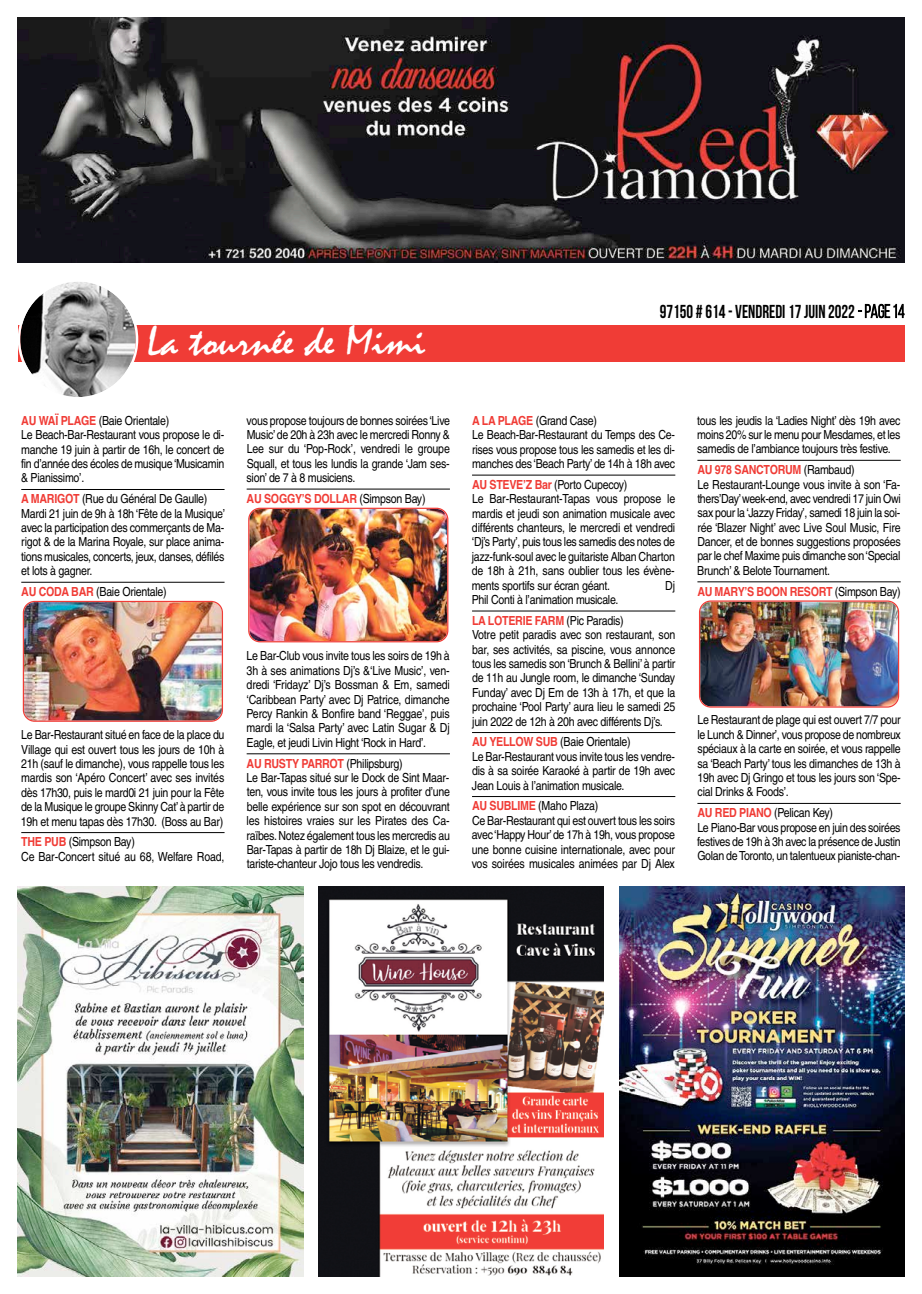
<style>
.page{position:relative;width:922px;height:1294px;background:#fff}
.page>*{position:absolute;margin:0;border:0;box-sizing:border-box;transform-origin:0 0}
.t1{font:42.25px "Mistral";color:#fff;scale:1.07 1}
.t2{font:700 18.75px "Bebas Neue";color:#000;scale:.9 1}
.t3{font:12.5px/14.4px "Helvetica";letter-spacing:-.025em;color:#000;scale:.85 1}
.t4{font:700 12.5px "Helvetica";letter-spacing:-.025em;color:#f03c36;scale:.85 1}
.s1{font-weight:400}
.s2{font-weight:700;color:#f03c36}
.s3{font-weight:400;color:#000}
</style>
<div class="page">
<svg style="left:858px;top:304px;width:46px;height:14px"></svg>
<img style="left:18px;top:18px;width:886px;height:244px">
<img style="left:318px;top:886px;width:285px;height:390px">
<img style="left:619px;top:886px;width:285px;height:390px">
<div style="left:18px;top:325px;width:886px;height:37px;background:#f03c36"></div>
<svg style="left:18px;top:282px;width:120px;height:115px"></svg>
<hr style="left:21px;top:489px;width:203px;height:1px;background:#000">
<hr style="left:21px;top:582px;width:203px;height:1px;background:#000">
<hr style="left:21px;top:832px;width:203px;height:1px;background:#000">
<hr style="left:246px;top:489px;width:204px;height:1px;background:#000">
<hr style="left:246px;top:753px;width:204px;height:1px;background:#000">
<hr style="left:472px;top:475px;width:203px;height:1px;background:#000">
<hr style="left:472px;top:610px;width:203px;height:1px;background:#000">
<hr style="left:472px;top:732px;width:203px;height:1px;background:#000">
<hr style="left:472px;top:796px;width:203px;height:1px;background:#000">
<hr style="left:697px;top:460px;width:203px;height:1px;background:#000">
<hr style="left:697px;top:581px;width:203px;height:1px;background:#000">
<hr style="left:697px;top:803px;width:203px;height:1px;background:#000">
<img style="left:23px;top:601px;width:200px;height:120px">
<img style="left:699px;top:600px;width:199px;height:107px">
<img style="left:248px;top:507px;width:200px;height:135px">
<img style="left:18px;top:886px;width:285px;height:390px">
<h1 class="t1" style="left:147px;top:318px;width:262px">La tournée de Mimi</h1>
<h2 class="t2" style="left:659px;top:301px;width:273px">97150 # 614- VENDREDI 17juin 2022 <span class="s1">-page14</span></h2>
<p class="t3" style="left:21px;top:413px;width:241px"><span class="s2">AU WAÏ PLAGE</span> (Baie Orientale)<br>Le Beach-Bar-Restaurant vous propose le di&shy;manche 19 juin à partir de 16h, le concert de fin d’année des écoles de musique‘Musicamin &amp; Pianissimo’.</p>
<p class="t3" style="left:21px;top:491px;width:241px"><span class="s2">A MARIGOT</span> (Rue du Général De Gaulle)<br>Mardi 21 juin de 9h à 18h ‘Fête de la Musique’ avec la participation des commerçants de Ma&shy;rigot &amp; de la Marina Royale, sur place anima&shy;tions musicales, concerts, jeux, danses, défilés et lots à gagner.</p>
<p class="t3" style="left:21px;top:584px;width:173px"><span class="s2">AU CODA BAR</span> (Baie Orientale)</p>
<p class="t3" style="left:21px;top:727px;width:241px;text-align:justify">Le Bar-Restaurant situé en face de la place du Village qui est ouvert tous les jours de 10h à 21h (sauf le dimanche), vous rappelle tous les mardis son ‘Apéro Concert’ avec ses invités dès 17h30, puis le mard0i 21 juin pour la Fête de la Musique le groupe Skinny Cat’à partir de 19h et menu tapas dès 17h30. (Boss au Bar)</p>
<p class="t3" style="left:21px;top:834px;width:240px"><span class="s2">THE PUB</span> (Simpson Bay)<br>Ce Bar-Concert situé au 68, Welfare Road,</p>
<p class="t3" style="left:246px;top:413px;width:241px;text-align:justify">vous propose toujours de bonnes soirées ‘Live Music’de 20h à 23h avec le mercredi Ronny &amp; Lee sur du ‘Pop-Rock’, vendredi le groupe Squall, et tous les lundis la grande ‘Jam ses&shy;sion’ de 7 à 8 musiciens.</p>
<p class="t4" style="left:246px;top:488px;width:212px">AU SOGGY’S DOLLAR <span class="s3">(Simpson Bay)</span></p>
<p class="t3" style="left:246px;top:649px;width:241px;text-align:justify">Le Bar-Club vous invite tous les soirs de 19h à 3h à ses animations Dj’s &amp;‘Live Music’, ven&shy;dredi ‘Fridayz’ Dj’s Bossman &amp; Em, samedi ‘Caribbean Party’ avec Dj Patrice, dimanche Percy Rankin &amp; Bonfire band ‘Reggae’, puis mardi la ‘Salsa Party’ avec Latin Sugar &amp; Dj Eagle, et jeudi Livin Hight ‘Rock in Hard’.</p>
<p class="t3" style="left:246px;top:756px;width:241px"><span class="s2">AU RUSTY PARROT</span> (Philipsburg)<br>Le Bar-Tapas situé sur le Dock de Sint Maar&shy;ten, vous invite tous les jours à profiter d’une belle expérience sur son spot en découvrant les histoires vraies sur les Pirates des Ca&shy;raïbes.Notez également tous les mercredis au Bar-Tapas à partir de 18h Dj Blaize, et le gui&shy;tariste-chanteur Jojo tous les vendredis.</p>
<p class="t3" style="left:472px;top:413px;width:240px"><span class="s2">A LA PLAGE</span> (Grand Case)<br>Le Beach-Bar-Restaurant du Temps des Ce&shy;rises vous propose tous les samedis et les di&shy;manches des ‘Beach Party’de 14h à 18h avec</p>
<p class="t3" style="left:471px;top:477px;width:241px"><span class="s2">AU STEVE’Z Bar</span> (Porto Cupecoy)<br>Le Bar-Restaurant-Tapas vous propose le mardis et jeudi son animation musicale avec différents chanteurs, le mercredi et vendredi ‘Dj’s Party’, puis tous les samedis des notes de jazz-funk-soul avec le guitariste Alban Charton de 18h à 21h, sans oublier tous les évène&shy;ments sportifs sur écran géant.</p>
<p class="t3" style="left:665px;top:578px;width:13px">Dj</p>
<p class="t3" style="left:471px;top:589px;width:180px;line-height:20.9px">Phil Conti à l’animation musicale.<br><span class="s2">LA LOTERIE FARM</span> (Pic Paradis)</p>
<p class="t3" style="left:472px;top:627px;width:241px;text-align:justify">Votre petit paradis avec son restaurant, son bar, ses activités, sa piscine, vous annonce tous les samedis son ‘Brunch &amp; Bellini’ à partir de 11h au Jungle room, le dimanche ‘Sunday Funday’ avec Dj Em de 13h à 17h, et que la prochaine ‘Pool Party’ aura lieu le samedi 25 juin 2022 de 12h à 20h avec différents Dj’s.</p>
<p class="t3" style="left:472px;top:734px;width:240px"><span class="s2">AU YELLOW SUB</span> (Baie Orientale)<br>Le Bar-Restaurant vous invite tous les vendre&shy;dis à sa soirée Karaoké à partir de 19h avec Jean Louis à l’animation musicale.</p>
<p class="t3" style="left:471px;top:798px;width:241px"><span class="s2">AU SUBLIME</span> (Maho Plaza)<br>Ce Bar-Restaurant qui est ouvert tous les soirs avec‘Happy Hour’de 17h à 19h, vous propose une bonne cuisine internationale, avec pour vos soirées musicales animées par Dj Alex</p>
<p class="t3" style="left:697px;top:413px;width:241px;text-align:justify">tous les jeudis la ‘Ladies Night’ dès 19h avec moins 20% sur le menu pour Mesdames, et les samedis de l’ambiance toujours très festive.</p>
<p class="t3" style="left:697px;top:462px;width:241px"><span class="s2">AU 978 SANCTORUM</span> (Rambaud)<br>Le Restaurant-Lounge vous invite à son ‘Fa&shy;thers’Day’week-end, avec vendredi 17 juin Owi sax pour la‘Jazzy Friday’, samedi 18 juin la soi&shy;rée ‘Blazer Night’ avec Live Soul Music, Fire Dancer, et de bonnes suggestions proposées par le chef Maxime puis dimanche son‘Special Brunch’ &amp; Belote Tournament.</p>
<p class="t4" style="left:697px;top:581px;width:240px">AU MARY’S BOON RESORT <span class="s3">(Simpson Bay)</span></p>
<p class="t3" style="left:697px;top:712px;width:241px;text-align:justify">Le Restaurant de plage qui est ouvert 7/7 pour le Lunch &amp; Dinner’, vous propose de nombreux spéciaux à la carte en soirée, et vous rappelle sa ‘Beach Party’ tous les dimanches de 13h à 19h avec Dj Gringo et tous les jours son ‘Spe&shy;cial Drinks &amp; Foods’.</p>
<p class="t3" style="left:697px;top:805px;width:241px"><span class="s2">AU RED PIANO</span> (Pelican Key)<br>Le Piano-Bar vous propose en juin des soirées festives de 19h à 3h avec la présence de Justin Golan de Toronto, un talentueux pianiste-chan-</p>
</div>
